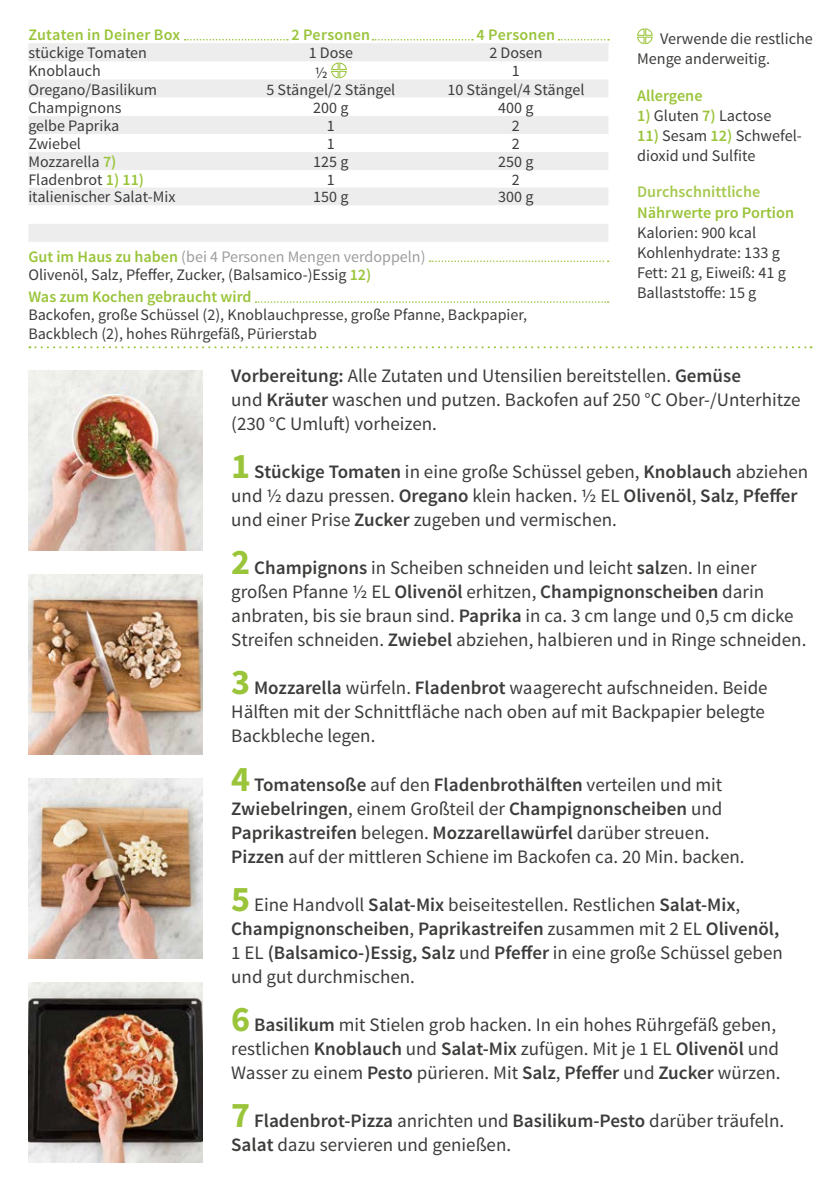
<style>
.page{position:relative;width:840px;height:1191px;background:#fff}
.page>*{position:absolute;margin:0;border:0;box-sizing:border-box;transform-origin:0 0}
.FRONT___BACK_Running{font:19px/24px "Source Sans Pro";color:#3c3c3b}
.BACK_Text_next_to_ta{font:16.2px/20.2px "Source Sans Pro";color:#3c3c3b}
.BACK_Text_next_to_ta-2{font:600 16.2px/20.2px "Source Sans Pro";color:#9ac43a}
.BACK_Table_Content_L{font:16px "Source Sans Pro";color:#3c3c3b}
.BACK_Table_Content_C{font:16px "Source Sans Pro";color:#3c3c3b}
.BACK_Table_Content_C-2{font:16px "Source Sans Pro";color:#9d9d9c}
.BACK_Table_Header_CE{font:600 16px "Source Sans Pro";letter-spacing:.015em;color:#9ac43a}
.BACK_Table_Content_L-2{font:600 16px "Source Sans Pro";color:#9ac43a}
.s1{font-weight:600;color:#9ac43a}
.s2{color:#a6c94f}
.s3{font-weight:600}
.s4{font-weight:700;font-size:36px;color:#9ac43a}
</style>
<div class="page">
<div style="left:555px;top:37px;width:63px;height:14px;background:#000;opacity:.2"></div>
<svg style="left:558px;top:39px;width:50px;height:1px"></svg>
<div style="left:182px;top:37px;width:115px;height:14px;background:#000;opacity:.2"></div>
<svg style="left:184px;top:39px;width:104px;height:1px"></svg>
<div style="left:369px;top:37px;width:113px;height:14px;background:#000;opacity:.2"></div>
<svg style="left:372px;top:39px;width:101px;height:1px"></svg>
<img style="left:28px;top:982px;width:175px;height:180px">
<img style="left:28px;top:778px;width:175px;height:180px">
<img style="left:28px;top:574px;width:175px;height:180px">
<img style="left:28px;top:370px;width:175px;height:180px">
<svg style="left:29px;top:346px;width:782px;height:2px"></svg>
<svg style="left:637px;top:28px;width:16px;height:17px"></svg>
<svg style="left:28px;top:43px;width:580px;height:54px;fill:#ededed"></svg>
<svg style="left:28px;top:116px;width:580px;height:126px;fill:#ededed"></svg>
<svg style="left:330px;top:62px;width:17px;height:17px"></svg>
<svg style="left:429px;top:260px;width:179px;height:2px"></svg>
<svg style="left:255px;top:301px;width:353px;height:2px"></svg>
<p class="BACK_Table_Header_CE" style="left:28px;top:25px;width:153px">Zutaten in Deiner Box</p>
<p class="BACK_Table_Header_CE" style="left:291px;top:25px;width:80px">2 Personen</p>
<p class="BACK_Table_Header_CE" style="left:476px;top:25px;width:80px">4 Personen</p>
<p class="BACK_Table_Content_L" style="left:28px;top:43px;width:120px">stückige Tomaten</p>
<p class="BACK_Table_Content_C" style="left:308px;top:43px;width:46px">1 Dose</p>
<p class="BACK_Table_Content_C" style="left:489px;top:43px;width:55px">2 Dosen</p>
<p class="BACK_Table_Content_L" style="left:28px;top:61px;width:74px">Knoblauch</p>
<p class="BACK_Table_Content_C" style="left:315px;top:63px;width:14px">½</p>
<p class="BACK_Table_Content_C" style="left:511px;top:61px;width:9px">1</p>
<p class="BACK_Table_Content_L" style="left:28px;top:79px;width:130px">Oregano/Basilikum</p>
<p class="BACK_Table_Content_C" style="left:266px;top:79px;width:130px">5 Stängel/2 Stängel</p>
<p class="BACK_Table_Content_C" style="left:447px;top:79px;width:138px">10 Stängel/4 Stängel</p>
<p class="BACK_Table_Content_L" style="left:28px;top:97px;width:95px">Champignons</p>
<p class="BACK_Table_Content_L" style="left:313px;top:97px;width:37px">200 g</p>
<p class="BACK_Table_Content_L" style="left:498px;top:97px;width:37px">400 g</p>
<p class="BACK_Table_Content_L" style="left:28px;top:116px;width:92px">gelbe Paprika</p>
<p class="BACK_Table_Content_C" style="left:327px;top:116px;width:9px">1</p>
<p class="BACK_Table_Content_C" style="left:511px;top:116px;width:9px">2</p>
<p class="BACK_Table_Content_L" style="left:28px;top:134px;width:54px">Zwiebel</p>
<p class="BACK_Table_Content_L" style="left:327px;top:134px;width:9px">1</p>
<p class="BACK_Table_Content_L" style="left:511px;top:134px;width:9px">2</p>
<p class="BACK_Table_Content_L" style="left:28px;top:152px;width:89px">Mozzarella <span class="s1">7)</span></p>
<p class="BACK_Table_Content_C" style="left:313px;top:152px;width:37px">125 g</p>
<p class="BACK_Table_Content_C" style="left:498px;top:152px;width:37px">250 g</p>
<p class="BACK_Table_Content_L" style="left:28px;top:169px;width:117px">Fladenbrot <span class="s1">1) 11)</span></p>
<p class="BACK_Table_Content_L" style="left:327px;top:169px;width:9px">1</p>
<p class="BACK_Table_Content_L" style="left:511px;top:169px;width:9px">2</p>
<p class="BACK_Table_Content_L" style="left:28px;top:187px;width:148px">italienischer Salat-Mix</p>
<p class="BACK_Table_Content_C" style="left:313px;top:187px;width:37px">150 g</p>
<p class="BACK_Table_Content_C" style="left:498px;top:187px;width:37px">300 g</p>
<p class="BACK_Table_Content_C-2" style="left:28px;top:246px;width:398px"><span class="s1">Gut im Haus zu haben</span> (bei 4 Personen Mengen verdoppeln)</p>
<p class="BACK_Table_Content_C" style="left:28px;top:264px;width:344px">Olivenöl, Salz, Pfeffer, Zucker, (Balsamico-)Essig <span class="s1">12)</span></p>
<p class="BACK_Table_Content_L-2" style="left:28px;top:287px;width:224px">Was zum Kochen gebraucht wird</p>
<p class="BACK_Table_Content_L" style="left:28px;top:305px;width:500px">Backofen, große Schüssel (2), Knoblauchpresse, große Pfanne, Backpapier,</p>
<p class="BACK_Table_Content_L" style="left:28px;top:323px;width:290px">Backblech (2), hohes Rührgefäß, Pürierstab</p>
<p class="BACK_Text_next_to_ta" style="left:636px;top:29px;width:177px;text-indent:23px">Verwende die restliche<br>Menge anderweitig.</p>
<p class="BACK_Text_next_to_ta-2" style="left:636px;top:85px;width:67px">Allergene</p>
<p class="BACK_Text_next_to_ta" style="left:636px;top:106px;width:136px"><span class="s1">1)</span> Gluten <span class="s1">7)</span> Lactose</p>
<p class="BACK_Text_next_to_ta" style="left:636px;top:126px;width:166px"><span class="s1">11)</span> Sesam <span class="s1">12)</span> Schwefel&shy;dioxid und Sulfite</p>
<p class="BACK_Text_next_to_ta-2" style="left:636px;top:182px;width:158px"><span class="s2">Durchschnittliche<br></span>Nährwerte pro Portion</p>
<p class="BACK_Text_next_to_ta" style="left:636px;top:223px;width:120px">Kalorien: 900 kcal</p>
<p class="BACK_Text_next_to_ta" style="left:636px;top:243px;width:150px">Kohlenhydrate: 133 g<br>Fett: 21 g, Eiweiß: 41 g</p>
<p class="BACK_Text_next_to_ta" style="left:636px;top:283px;width:121px">Ballaststoffe: 15 g</p>
<p class="FRONT___BACK_Running" style="left:231px;top:364px;width:570px"><span class="s3">Vorbereitung:</span> Alle Zutaten und Utensilien bereitstellen. <span class="s3">Gemüse<br></span>und <span class="s3">Kräuter</span> waschen und putzen. Backofen auf 250 °C Ober-/Unterhitze (230 °C Umluft) vorheizen.</p>
<p class="FRONT___BACK_Running" style="left:231px;top:460px;width:578px"><span class="s4">1</span> <span class="s3">Stückige Tomaten</span> in eine große Schüssel geben, <span class="s3">Knoblauch</span> abziehen und ½ dazu pressen. <span class="s3">Oregano</span> klein hacken. ½ EL <span class="s3">Olivenöl</span>, <span class="s3">Salz</span>, <span class="s3">Pfeffer </span>und einer Prise <span class="s3">Zucker</span> zugeben und vermischen.</p>
<p class="FRONT___BACK_Running" style="left:231px;top:556px;width:576px"><span class="s4">2</span> <span class="s3">Champignons</span> in Scheiben schneiden und leicht <span class="s3">salz</span>en. In einer großen Pfanne ½ EL <span class="s3">Olivenöl</span> erhitzen, <span class="s3">Champignonscheiben</span> darin anbraten, bis sie braun sind. <span class="s3">Paprika</span> in ca. 3 cm lange und 0,5 cm dicke Streifen schneiden. <span class="s3">Zwiebel</span> abziehen, halbieren und in Ringe schneiden.</p>
<p class="FRONT___BACK_Running" style="left:231px;top:676px;width:537px"><span class="s4">3</span> <span class="s3">Mozzarella</span> würfeln. <span class="s3">Fladenbrot</span> waagerecht aufschneiden. Beide<br>Hälften mit der Schnittfläche nach oben auf mit Backpapier belegte<br>Backbleche legen.</p>
<p class="FRONT___BACK_Running" style="left:231px;top:772px;width:514px"><span class="s4">4</span> <span class="s3">Tomatensoße</span> auf den <span class="s3">Fladenbrothälften</span> verteilen und mit <span class="s3">Zwiebelringen</span>, einem Großteil der <span class="s3">Champignonscheiben</span> und <span class="s3">Paprikastreifen</span> belegen. <span class="s3">Mozzarellawürfel</span> darüber streuen.<br><span class="s3">Pizzen</span> auf der mittleren Schiene im Backofen ca. 20 Min. backen.</p>
<p class="FRONT___BACK_Running" style="left:231px;top:892px;width:553px"><span class="s4">5</span> Eine Handvoll <span class="s3">Salat-Mix</span> beiseitestellen. Restlichen <span class="s3">Salat-Mix</span>, <span class="s3">Champignonscheiben</span>, <span class="s3">Paprikastreifen</span> zusammen mit 2 EL <span class="s3">Olivenöl, </span>1 EL <span class="s3">(Balsamico-)Essig, Salz</span> und <span class="s3">Pfeffer</span> in eine große Schüssel geben und gut durchmischen.</p>
<p class="FRONT___BACK_Running" style="left:231px;top:1012px;width:550px"><span class="s4">6</span> <span class="s3">Basilikum</span> mit Stielen grob hacken. In ein hohes Rührgefäß geben, restlichen <span class="s3">Knoblauch</span> und <span class="s3">Salat-Mix</span> zufügen. Mit je 1 EL <span class="s3">Olivenöl</span> und<br>Wasser zu einem <span class="s3">Pesto</span> pürieren. Mit <span class="s3">Salz</span>, <span class="s3">Pfeffer</span> und <span class="s3">Zucker</span> würzen.</p>
<p class="FRONT___BACK_Running" style="left:231px;top:1108px;width:554px"><span class="s4">7</span> <span class="s3">Fladenbrot-Pizza</span> anrichten und <span class="s3">Basilikum-Pesto</span> darüber träufeln.<br><span class="s3">Salat</span> dazu servieren und genießen.</p>
</div>
